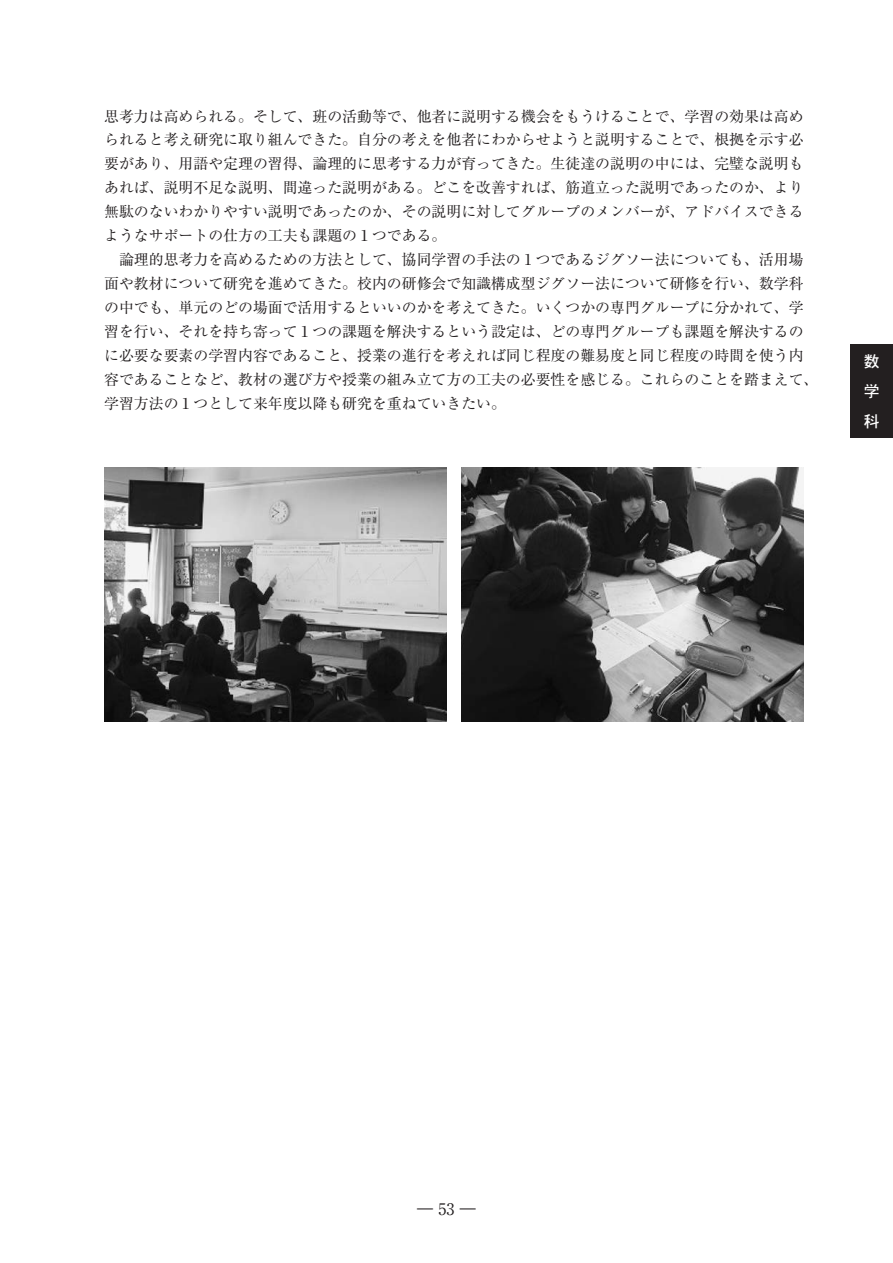
<style>
.page{position:relative;width:893px;height:1263px;background:#fff}
.page>*{position:absolute;margin:0;border:0;box-sizing:border-box;transform-origin:0 0}
.t1{font:15.9px "Ryumin Pr 6 N Reg 90 pv RKSJ H";color:#231f20}
.t2{font:15.9px/30.3px "DFHS Gothic Std W5 90 pv RKSJ V";color:#fff;text-align:justify}
.t3{font:14.85px/23.9px "Ryumin Pr 6 N Reg 90 pv RKSJ H";color:#231f20}
</style>
<div class="page">
<img style="left:104px;top:467px;width:342px;height:254px">
<img style="left:461px;top:467px;width:343px;height:254px">
<div style="left:850px;top:344px;width:43px;height:94px;background:#231f20"></div>
<p class="t3" style="left:104px;top:106px;width:716px">思考力は高められる。そして、班の活動等で、他者に説明する機会をもうけることで、学習の効果は高められると考え研究に取り組んできた。自分の考えを他者にわからせようと説明することで、根拠を示す必要があり、用語や定理の習得、論理的に思考する力が育ってきた。生徒達の説明の中には、完璧な説明もあれば、説明不足な説明、間違った説明がある。どこを改善すれば、筋道立った説明であったのか、より無駄のないわかりやすい説明であったのか、その説明に対してグループのメンバーが、アドバイスできるようなサポートの仕方の工夫も課題の１つである。<br>　論理的思考力を高めるための方法として、協同学習の手法の１つであるジグソー法についても、活用場面や教材について研究を進めてきた。校内の研修会で知識構成型ジグソー法について研修を行い、数学科の中でも、単元のどの場面で活用するといいのかを考えてきた。いくつかの専門グループに分かれて、学習を行い、それを持ち寄って１つの課題を解決するという設定は、どの専門グループも課題を解決するのに必要な要素の学習内容であること、授業の進行を考えれば同じ程度の難易度と同じ程度の時間を使う内容であることなど、教材の選び方や授業の組み立て方の工夫の必要性を感じる。これらのことを踏まえて、学習方法の１つとして来年度以降も研究を重ねていきたい。</p>
<p class="t2" style="left:864px;top:348px;width:17px">数学科</p>
<p class="t1" style="left:417px;top:1203px;width:60px">― 53 ―</p>
</div>
